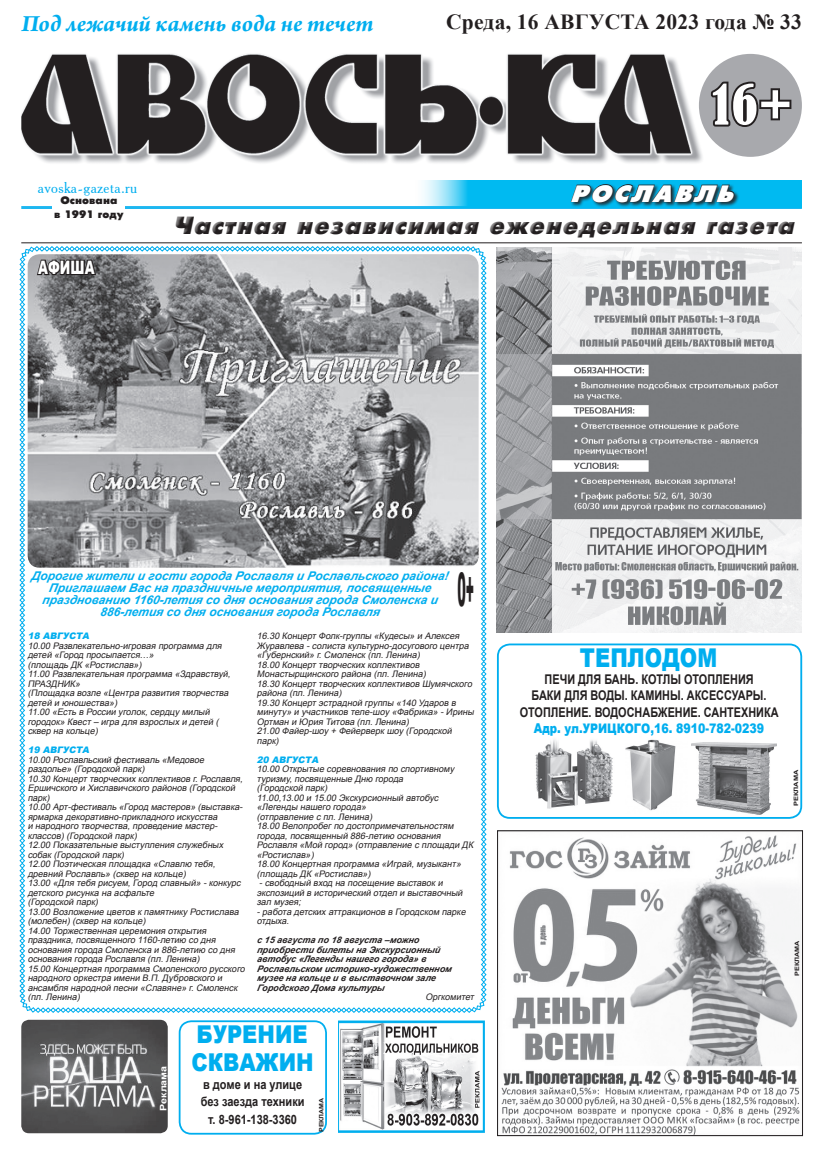
<style>
.page{position:relative;width:823px;height:1163px;background:#fff}
.page>*{position:absolute;margin:0;border:0;box-sizing:border-box;transform-origin:0 0}
.t1{font:condensed 51.8px "Bernard";color:#fff}
.основной{font:900 46.3px "Arial";color:#231f20;scale:.27 1}
.t2{font:900 25.9px "Arial";color:#00aeef;scale:.81 1}
.t3{font:italic 24.7px "Futuris Extra C Bold";color:#231f20}
.t4{font:italic 700 24.5px "Arno Pro";color:#00aeef}
.t5{font:900 24.5px "Arial";color:#00aeef;scale:.86 1}
.t6{font:italic 23.5px "Futuris Extra C Bold";color:#fff}
.t7{font:700 21.5px "Times New Roman";letter-spacing:.01em;color:#231f20}
.основной-2{font:900 18.5px "Arial";color:#fff;scale:.69 1}
.t8{font:15.7px "Academy";letter-spacing:.02em;color:#00aeef}
.t9{font:700 13.4px/16.5px "Arial";color:#231f20;text-align:center;scale:.81 1}
.t10{font:900 13.2px "Arial";color:#00aeef;scale:.84 1}
.t11{font:700 12.8px "Arial";color:#231f20;scale:.86 1}
.Основной{font:italic 700 12px/12px "Arial";color:#00aeef;text-align:center}
.t12{font:10.8px "Futuris Extra C Bold";letter-spacing:.01em;color:#231f20}
.Основной-2{font:italic 9px/9.5px "Arial";color:#231f20}
.Основной-3{font:italic 700 9px/9.5px "Arial";color:#231f20}
.Основной-4{font:italic 900 9px "Arial";color:#00aeef}
.t13{font:700 9px "Arial";color:#fff;scale:1.18 1}
.t14{font:700 6px "Arial";color:#231f20;scale:1.17 1}
.t15{font:700 6px "Arial";color:#231f20;scale:1.23 1}
.t16{font:700 6px "Arial";color:#231f20;scale:1.2 1}
.s1{font-size:13.6px}
</style>
<div class="page">
<hr style="left:21px;top:242px;width:780px;height:1px;background:#231f20">
<img style="left:21px;top:54px;width:681px;height:109px">
<hr style="left:21px;top:206px;width:780px;height:3px;background:#00aeef">
<div style="left:52px;top:196px;width:73px;height:29px;background:#fff"></div>
<svg style="left:411px;top:180px;width:390px;height:27px;background:#27c4f3"></svg>
<div style="left:569px;top:183px;width:170px;height:24px;background:#231f20;opacity:.85"></div>
<svg style="left:569px;top:183px;width:165px;height:20px;background:#13627a"></svg>
<div style="left:698px;top:54px;width:103px;height:103px;background:#a8a9ad;border-radius:50%"></div>
<svg style="left:710px;top:81px;width:82px;height:46px"></svg>
<div style="left:179px;top:1020px;width:148px;height:114px;border:2px solid #00aeef;border-radius:12px"></div>
<img style="left:338px;top:1020px;width:145px;height:112px">
<img style="left:21px;top:1019px;width:147px;height:113px">
<div style="left:496px;top:643px;width:305px;height:175px;border:2px solid #00aeef;border-radius:12px"></div>
<img style="left:625px;top:739px;width:51px;height:72px">
<img style="left:535px;top:739px;width:78px;height:70px">
<img style="left:691px;top:742px;width:84px;height:73px">
<img style="left:496px;top:248px;width:305px;height:384px">
<img style="left:498px;top:832px;width:302px;height:301px">
<div style="left:496px;top:830px;width:306px;height:305px;border:1px solid #231f20"></div>
<svg style="left:19px;top:246px;width:467px;height:766px"></svg>
<p class="t4" style="left:21px;top:9px;width:353px">Под лежачий камень вода не течет</p>
<p class="t7" style="left:446px;top:7px;width:357px">Среда, 16 АВГУСТА 2023 года № 33</p>
<p class="t1" style="left:711px;top:75px;width:82px">16+</p>
<p class="t8" style="left:38px;top:178px;width:101px">avoska-gazeta.ru</p>
<p class="t12" style="left:60px;top:194px;width:59px">Основана</p>
<p class="t12" style="left:54px;top:208px;width:71px">в 1991 году</p>
<p class="основной-2" style="left:38px;top:254px;width:83px">АФИША</p>
<p class="t6" style="left:569px;top:181px;width:173px">РОСЛАВЛЬ</p>
<h3 class="t3" style="left:173px;top:212px;width:627px">Частная независимая еженедельная газета</h3>
<p class="Основной" style="left:31px;top:570px;width:421px">Дорогие жители и гости города Рославля и Рославльского района!</p>
<p class="Основной" style="left:42px;top:582px;width:400px">Приглашаем Вас на праздничные мероприятия,посвященные празднованию 1160-летия со дня основания города Смоленска и<br>886-летия со дня основания города Рославля</p>
<p class="основной" style="left:457px;top:555px;width:64px">0+</p>
<p class="Основной-4" style="left:28px;top:629px;width:65px">18 АВГУСТА</p>
<p class="Основной-2" style="left:28px;top:640px;width:198px">10.00 Развлекательно-игровая программа для детей «Город просыпается…»</p>
<p class="Основной-2" style="left:28px;top:659px;width:117px">(площадь ДК «Ростислав»)</p>
<p class="Основной-2" style="left:28px;top:669px;width:206px">11.00 Развлекательная программа «Здравствуй,<br>ПРАЗДНИК»</p>
<p class="Основной-2" style="left:28px;top:688px;width:204px">(Площадка возле «Центра развития творчества детей и юношества»)</p>
<p class="Основной-2" style="left:28px;top:707px;width:195px">11.00 «Есть в России уголок,сердцу милый городок» Квест – игра для взрослых и детей (</p>
<p class="Основной-2" style="left:28px;top:726px;width:74px">сквер на кольце)</p>
<p class="Основной-4" style="left:28px;top:743px;width:65px">19 АВГУСТА</p>
<p class="Основной-2" style="left:28px;top:754px;width:180px">10.00 Рославльский фестиваль «Медовое раздолье» (Городской парк)</p>
<p class="Основной-2" style="left:28px;top:773px;width:218px">10.30 Концерт творческих коллективов г.Рославля,<br>Ершичского и Хиславичского районов (Городской парк)</p>
<p class="Основной-2" style="left:28px;top:802px;width:218px">10.00 Арт-фестиваль «Город мастеров» (выставка&shy;ярмарка декоративно-прикладного искусства<br>и народного творчества,проведение мастер&shy;классов)(Городской парк)</p>
<p class="Основной-2" style="left:28px;top:840px;width:199px">12.00 Показательные выступления служебных собак (Городской парк)</p>
<p class="Основной-2" style="left:28px;top:859px;width:191px">12.00 Поэтическая площадка «Славлю тебя, древний Рославль» (сквер на кольце)</p>
<p class="Основной-2" style="left:28px;top:878px;width:217px">13.00 «Для тебя рисуем,Город славный» -конкурс детского рисунка на асфальте</p>
<p class="Основной-2" style="left:28px;top:897px;width:74px">(Городской парк)</p>
<p class="Основной-2" style="left:28px;top:906px;width:214px">13.00 Возложение цветов к памятнику Ростислава (молебен)(сквер на кольце)</p>
<p class="Основной-2" style="left:28px;top:925px;width:211px">14.00 Торжественная церемония открытия праздника,посвященного 1160-летию со дня основания города Смоленска и 886-летию со дня основания города Рославля (пл.Ленина)</p>
<p class="Основной-2" style="left:28px;top:963px;width:220px">15.00 Концертная программа Смоленского русского народного оркестра имени В.П.Дубровского и ансамбля народной песни «Славяне» г.Смоленск (пл.Ленина)</p>
<p class="Основной-2" style="left:257px;top:631px;width:215px">16.30 Концерт Фолк-группы «Кудесы» и Алексея<br>Журавлева -солиста культурно-досугового центра «Губернский» г.Смоленск (пл.Ленина)</p>
<p class="Основной-2" style="left:257px;top:659px;width:172px">18.00 Концерт творческих коллективов<br>Монастырщинского района (пл.Ленина)</p>
<p class="Основной-2" style="left:257px;top:678px;width:219px">18.30 Концерт творческих коллективов Шумячского района (пл.Ленина)</p>
<p class="Основной-2" style="left:257px;top:697px;width:220px">19.30 Концерт эстрадной группы «140 Ударов в минуту» и участников теле-шоу «Фабрика» -Ирины<br>Ортман и Юрия Титова (пл.Ленина)</p>
<p class="Основной-2" style="left:257px;top:726px;width:198px">21.00 Файер-шоу + Фейерверк шоу (Городской парк)</p>
<p class="Основной-4" style="left:257px;top:752px;width:65px">20 АВГУСТА</p>
<p class="Основной-2" style="left:257px;top:764px;width:201px">10.00 Открытые соревнования по спортивному туризму,посвященные Дню города</p>
<p class="Основной-2" style="left:257px;top:783px;width:74px">(Городской парк)</p>
<p class="Основной-2" style="left:257px;top:792px;width:185px">11.00,13.00 и 15.00 Экскурсионный автобус «Легенды нашего города»</p>
<p class="Основной-2" style="left:257px;top:811px;width:119px">(отправление с пл.Ленина)</p>
<p class="Основной-2" style="left:257px;top:821px;width:220px">18.00 Велопробегпо достопримечательностям города,посвященный 886-летию основания Рославля «Мой город» (отправление с площади ДК «Ростислав»)</p>
<p class="Основной-2" style="left:257px;top:859px;width:208px">18.00 Концертная программа «Играй,музыкант» (площадь ДК «Ростислав»)</p>
<p class="Основной-2" style="left:257px;top:878px;width:209px">-свободный вход на посещение выставок и экспозиций в исторический отдел и выставочный зал музея;</p>
<p class="Основной-2" style="left:257px;top:906px;width:212px">-работа детских аттракционов в Городском парке отдыха.</p>
<p class="Основной-3" style="left:257px;top:935px;width:198px">с 15 августа по 18 августа –можно приобрести билеты на Экскурсионный автобус «Легенды нашего города» в Рославльском историко-художественном музее на кольце и в выставочном зале Городского Дома культуры</p>
<p class="Основной-2" style="left:425px;top:992px;width:52px">Оргкомитет</p>
<p class="t13" style="left:157px;top:1110px;width:40px;rotate:-90deg">Реклама</p>
<p class="t5" style="left:196px;top:1016px;width:130px">БУРЕНИЕ</p>
<p class="t5" style="left:191px;top:1044px;width:144px">СКВАЖИН</p>
<p class="t11" style="left:203px;top:1075px;width:117px">в доме и на улице</p>
<p class="t11" style="left:200px;top:1093px;width:122px">без заезда техники</p>
<p class="t11" style="left:208px;top:1110px;width:105px">т. 8-961-138-3360</p>
<p class="t14" style="left:317px;top:1131px;width:31px;rotate:-90deg">РЕКЛАМА</p>
<p class="t2" style="left:579px;top:639px;width:171px">ТЕПЛОДОМ</p>
<p class="t9" style="left:544px;top:671px;width:259px">ПЕЧИ ДЛЯ БАНЬ. КОТЛЫ ОТОПЛЕНИЯ</p>
<p class="t9" style="left:519px;top:687px;width:321px">БАКИ ДЛЯ ВОДЫ. КАМИНЫ. АКСЕССУАРЫ.<br>ОТОПЛЕНИЕ. ВОДОСНАБЖЕНИЕ. САНТЕХНИКА</p>
<p class="t10" style="left:533px;top:718px;width:275px"><span class="s1">Адр.</span> ул.УРИЦКОГО,16. 8910-782-0239</p>
<p class="t15" style="left:791px;top:806px;width:31px;rotate:-90deg">РЕКЛАМА</p>
<p class="t16" style="left:792px;top:975px;width:31px;rotate:-90deg">РЕКЛАМА</p>
</div>
